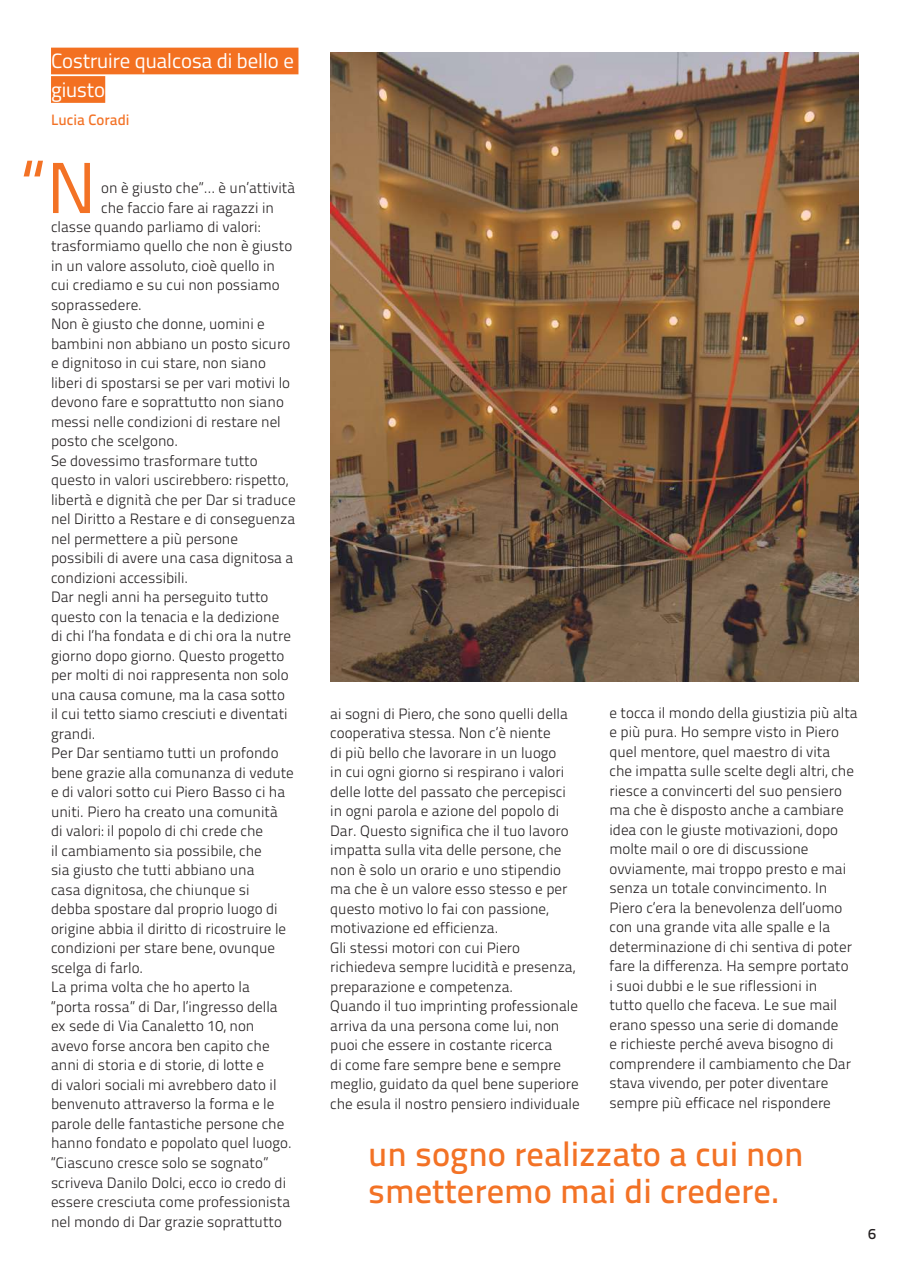
<style>
.page{position:relative;width:910px;height:1280px;background:#fff}
.page>*{position:absolute;margin:0;border:0;box-sizing:border-box;transform-origin:0 0}
.t1{font:72px "Titillium Text 25 L 400 wt";color:#f37225}
.t2{font:34.5px/37.5px "Titillium Text 25 L 600 wt";color:#f37225}
.t3{font:20.85px/28.5px "Titillium";color:#fff}
.t4{font:15px/19.5px "Titillium Text 25 L 250 wt";color:#231f20}
.t5{font:15px "Titillium Text 25 L 600 wt";color:#f37124}
.t6{font:15px "Titillium Text 25 L 600 wt";color:#231f20}
</style>
<div class="page">
<div style="left:51px;top:48px;width:247px;height:26px;background:#f37021"></div>
<div style="left:51px;top:76px;width:54px;height:27px;background:#f37021"></div>
<img style="left:330px;top:53px;width:529px;height:628px">
<h3 class="t3" style="left:51px;top:46px;width:244px">Costruire qualcosa di bello e giusto</h3>
<p class="t5" style="left:51px;top:109px;width:80px">Lucia Coradi</p>
<h1 class="t1" style="left:21px;top:134px;width:77px">“N</h1>
<p class="t4" style="left:101px;top:177px;width:196px">on è giusto che”… è un’attività</p>
<p class="t4" style="left:101px;top:197px;width:174px">che faccio fare ai ragazzi in</p>
<p class="t4" style="left:51px;top:216px;width:211px">classe quando parliamo di valori:</p>
<p class="t4" style="left:51px;top:236px;width:243px">trasformiamo quello che non è giusto</p>
<p class="t4" style="left:51px;top:255px;width:225px">in un valore assoluto, cioè quello in</p>
<p class="t4" style="left:51px;top:275px;width:230px">cui crediamo e su cui non possiamo</p>
<p class="t4" style="left:51px;top:294px;width:92px">soprassedere.</p>
<p class="t4" style="left:51px;top:314px;width:215px">Non è giusto che donne, uomini e</p>
<p class="t4" style="left:51px;top:333px;width:241px">bambini non abbiano un posto sicuro</p>
<p class="t4" style="left:51px;top:353px;width:216px">e dignitoso in cui stare, non siano</p>
<p class="t4" style="left:51px;top:372px;width:241px">liberi di spostarsi se per vari motivi lo</p>
<p class="t4" style="left:51px;top:392px;width:234px">devono fare e soprattutto non siano</p>
<p class="t4" style="left:51px;top:411px;width:231px">messi nelle condizioni di restare nel</p>
<p class="t4" style="left:51px;top:431px;width:129px">posto che scelgono.</p>
<p class="t4" style="left:51px;top:450px;width:208px">Se dovessimo trasformare tutto</p>
<p class="t4" style="left:51px;top:470px;width:239px">questo in valori uscirebbero: rispetto,</p>
<p class="t4" style="left:51px;top:489px;width:246px">libertà e dignità che per Dar si traduce</p>
<p class="t4" style="left:51px;top:509px;width:246px">nel Diritto a Restare e di conseguenza</p>
<p class="t4" style="left:51px;top:528px;width:189px">nel permettere a più persone</p>
<p class="t4" style="left:51px;top:548px;width:244px">possibili di avere una casa dignitosa a</p>
<p class="t4" style="left:51px;top:567px;width:139px">condizioni accessibili.</p>
<p class="t4" style="left:51px;top:587px;width:219px">Dar negli anni ha perseguito tutto</p>
<p class="t4" style="left:51px;top:606px;width:230px">questo con la tenacia e la dedizione</p>
<p class="t4" style="left:51px;top:626px;width:242px">di chi l’ha fondata e di chi ora la nutre</p>
<p class="t4" style="left:51px;top:645px;width:235px">giorno dopo giorno. Questo progetto</p>
<p class="t4" style="left:51px;top:665px;width:239px">per molti di noi rappresenta non solo</p>
<p class="t4" style="left:51px;top:684px;width:235px">una causa comune, ma la casa sotto</p>
<p class="t4" style="left:51px;top:704px;width:238px">il cui tetto siamo cresciuti e diventati</p>
<p class="t4" style="left:51px;top:723px;width:46px">grandi.</p>
<p class="t4" style="left:51px;top:743px;width:229px">Per Dar sentiamo tutti un profondo</p>
<p class="t4" style="left:51px;top:762px;width:244px">bene grazie alla comunanza di vedute</p>
<p class="t4" style="left:51px;top:782px;width:236px">e di valori sotto cui Piero Basso ci ha</p>
<p class="t4" style="left:51px;top:801px;width:228px">uniti. Piero ha creato una comunità</p>
<p class="t4" style="left:51px;top:821px;width:214px">di valori: il popolo di chi crede che</p>
<p class="t4" style="left:51px;top:840px;width:212px">il cambiamento sia possibile, che</p>
<p class="t4" style="left:51px;top:860px;width:205px">sia giusto che tutti abbiano una</p>
<p class="t4" style="left:51px;top:879px;width:200px">casa dignitosa, che chiunque si</p>
<p class="t4" style="left:51px;top:899px;width:228px">debba spostare dal proprio luogo di</p>
<p class="t4" style="left:51px;top:918px;width:237px">origine abbia il diritto di ricostruire le</p>
<p class="t4" style="left:51px;top:938px;width:226px">condizioni per stare bene, ovunque</p>
<p class="t4" style="left:51px;top:957px;width:94px">scelga di farlo.</p>
<p class="t4" style="left:51px;top:977px;width:200px">La prima volta che ho aperto la</p>
<p class="t4" style="left:51px;top:996px;width:228px">“porta rossa” di Dar, l’ingresso della</p>
<p class="t4" style="left:51px;top:1016px;width:205px">ex sede di Via Canaletto 10, non</p>
<p class="t4" style="left:51px;top:1035px;width:220px">avevo forse ancora ben capito che</p>
<p class="t4" style="left:51px;top:1055px;width:215px">anni di storia e di storie, di lotte e</p>
<p class="t4" style="left:51px;top:1074px;width:227px">di valori sociali mi avrebbero dato il</p>
<p class="t4" style="left:51px;top:1094px;width:225px">benvenuto attraverso la forma e le</p>
<p class="t4" style="left:51px;top:1113px;width:235px">parole delle fantastiche persone che</p>
<p class="t4" style="left:51px;top:1133px;width:242px">hanno fondato e popolato quel luogo.</p>
<p class="t4" style="left:51px;top:1152px;width:219px">“Ciascuno cresce solo se sognato”</p>
<p class="t4" style="left:51px;top:1172px;width:237px">scriveva Danilo Dolci, ecco io credo di</p>
<p class="t4" style="left:51px;top:1191px;width:241px">essere cresciuta come professionista</p>
<p class="t4" style="left:51px;top:1211px;width:232px">nel mondo di Dar grazie soprattutto</p>
<p class="t4" style="left:330px;top:703px;width:251px">ai sogni di Piero, che sono quelli della cooperativa stessa. Non c’è niente<br>di più bello che lavorare in un luogo<br>in cui ogni giorno si respirano i valori delle lotte del passato che percepisci in ogni parola e azione del popolo di Dar. Questo significa che il tuo lavoro impatta sulla vita delle persone, che non è solo un orario e uno stipendio ma che è un valore esso stesso e per questo motivo lo fai con passione, motivazione ed efficienza.<br>Gli stessi motori con cui Piero richiedeva sempre lucidità e presenza, preparazione e competenza.<br>Quando il tuo imprinting professionale arriva da una persona come lui, non puoi che essere in costante ricerca<br>di come fare sempre bene e sempre meglio, guidato da quel bene superiore che esula il nostro pensiero individuale</p>
<p class="t4" style="left:609px;top:702px;width:250px">e tocca il mondo della giustizia più alta e più pura. Ho sempre visto in Piero quel mentore, quel maestro di vita<br>che impatta sulle scelte degli altri, che riesce a convincerti del suo pensiero ma che è disposto anche a cambiare idea con le giuste motivazioni, dopo molte mail o ore di discussione ovviamente, mai troppo presto e mai senza un totale convincimento. In Piero c’era la benevolenza dell’uomo con una grande vita alle spalle e la determinazione di chi sentiva di poter fare la differenza. Ha sempre portato<br>i suoi dubbi e le sue riflessioni in<br>tutto quello che faceva. Le sue mail erano spesso una serie di domande<br>e richieste perché aveva bisogno di comprendere il cambiamento che Dar stava vivendo, per poter diventare sempre più efficace nel rispondere</p>
<h2 class="t2" style="left:368px;top:1133px;width:437px">un sogno realizzato a cui non smetteremo mai di credere.</h2>
<p class="t6" style="left:868px;top:1222px;width:9px">6</p>
</div>
